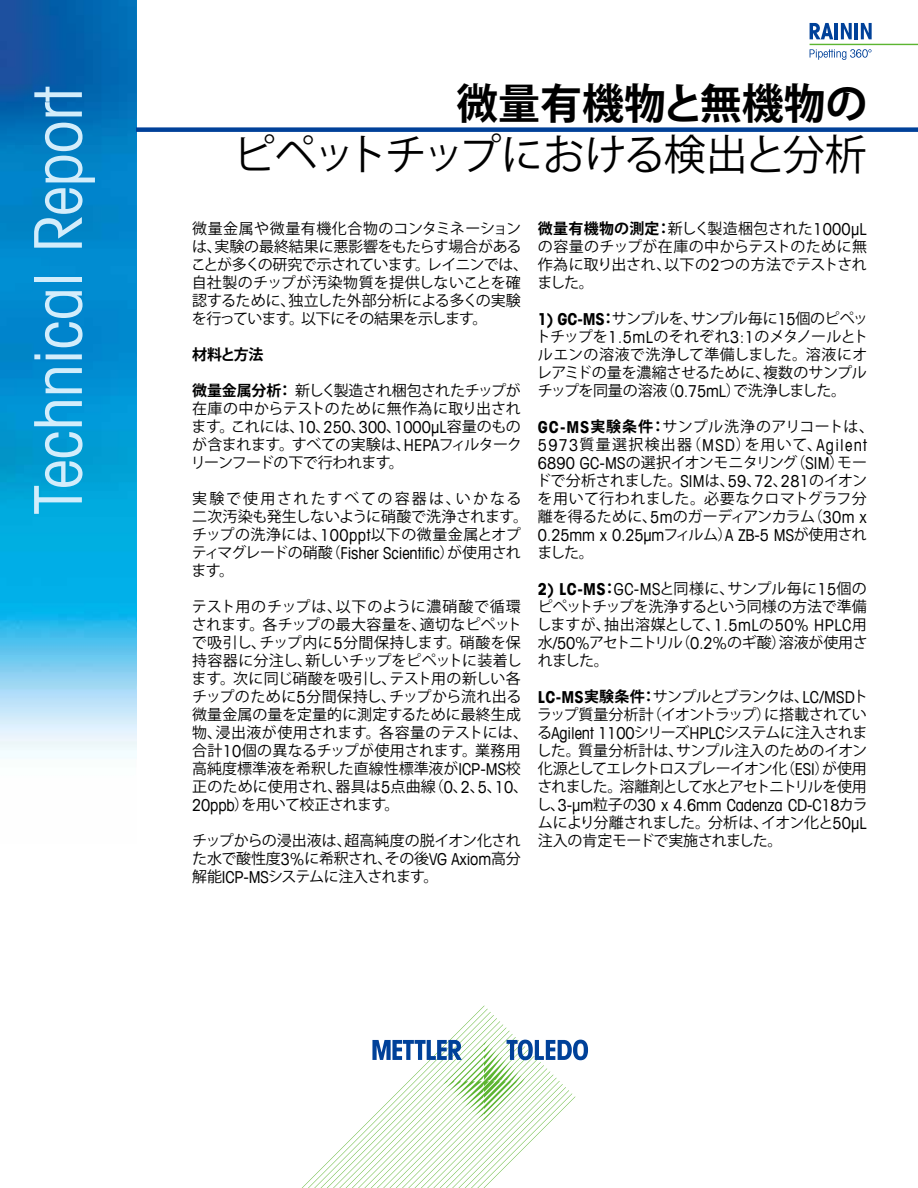
<style>
.page{position:relative;width:918px;height:1188px;background:#fff}
.page>*{position:absolute;margin:0;border:0;box-sizing:border-box;transform-origin:0 0}
.t1{font:condensed 66px "Avant Garde Com";color:#d3edfb}
.t2{font:42px "Koz Go Pro";letter-spacing:-.08em;color:#000}
.t3{font:700 42px "Koz Go Pro";color:#000}
.t4{font:condensed 16.5px "Avant Garde Com";letter-spacing:-.01em;color:#000}
.t5{font:condensed 16.5px "Avant Garde Com";letter-spacing:.075em;color:#000}
.t6{font:15px/18px "Koz Go Pro";letter-spacing:-.01em;color:#000;text-align:justify}
.t7{font:15px/18px "Koz Go Pro";letter-spacing:.01em;color:#000}
.t8{font:15px/18px "Koz Go Pro";letter-spacing:-.035em;color:#000}
.t9{font:15px "Koz Go Pro";letter-spacing:.02em;color:#000}
.t10{font:700 15px "Koz Go Pro";letter-spacing:-.06em;color:#000}
.s1{font-weight:700}
.s2{font-family:"Avant Garde Com";font-stretch:condensed;font-size:16.5px}
.s3{font-family:"Avant Garde Com";font-weight:700;font-stretch:condensed;font-size:16.5px}
.s4{font-family:"Koz Go Pro";font-stretch:normal;font-size:15px}
</style>
<div class="page">
<img style="left:0;top:0;width:136px;height:758px">
<hr style="left:810px;top:44px;width:108px;height:1px;background:#5cb531">
<svg style="left:810px;top:23px;width:23px;height:16px"></svg>
<hr style="left:835px;top:23px;width:3px;height:16px;background:#004199">
<svg style="left:841px;top:23px;width:11px;height:16px"></svg>
<hr style="left:855px;top:23px;width:3px;height:16px;background:#004199">
<svg style="left:861px;top:23px;width:11px;height:16px"></svg>
<svg style="left:810px;top:49px;width:62px;height:11px"></svg>
<svg style="left:302px;top:1006px;width:286px;height:182px"></svg>
<div style="left:136px;top:127px;width:782px;height:5px;background:#004199"></div>
<h1 class="t1" style="left:17px;top:514px;width:429px;rotate:-90deg">Technical Report</h1>
<h2 class="t3" style="left:456px;top:77px;width:413px">微量有機物と無機物の</h2>
<h2 class="t2" style="left:234px;top:128px;width:635px">ピペットチップにおける検出と分析</h2>
<p class="t6" style="left:537px;top:220px;width:331px"><span class="s1">微量有機物の測定：</span>新しく製造梱包された<span class="s2">1000µL</span>の容量のチップが在庫の中からテストのために無作為に取り出され、以下の<span class="s2">2</span>つの方法でテストされました。</p>
<p class="t6" style="left:536px;top:310px;width:334px"><span class="s3">1) GC-MS</span><span class="s1">：</span>サンプルを、サンプル毎に<span class="s2">15</span>個のピペットチップを<span class="s2">1.5mL</span>のそれぞれ<span class="s2">3:1</span>のメタノールとトルエンの溶液で洗浄して準備しました。溶液にオレアミドの量を濃縮させるために、複数のサンプルチップを同量の溶液（<span class="s2">0.75mL</span>）で洗浄しました。</p>
<p class="t9" style="left:538px;top:417px;width:338px"><span class="s3">GC-MS</span><span class="s1">実験条件：</span>サンプル洗浄のアリコートは、</p>
<p class="t5" style="left:538px;top:435px;width:331px">5973<span class="s4">質量選択検出器（</span>MSD<span class="s4">）を用いて、</span>Agilent</p>
<p class="t6" style="left:536px;top:454px;width:333px"><span class="s2">6890 GC-MS</span>の選択イオンモニタリング（<span class="s2">SIM</span>）モードで分析されました。<span class="s2">SIM</span>は、<span class="s2">59</span>、<span class="s2">72</span>、<span class="s2">281</span>のイオンを用いて行われました。必要なクロマトグラフ分離を得るために、<span class="s2">5m</span>のガーディアンカラム（<span class="s2">30m x</span></p>
<p class="t4" style="left:538px;top:525px;width:331px">0.25mm x 0.25µm<span class="s4">フィルム）</span>A ZB-5 MS<span class="s4">が使用され</span></p>
<p class="t6" style="left:537px;top:544px;width:58px">ました。</p>
<p class="t6" style="left:536px;top:580px;width:333px"><span class="s3">2) LC-MS</span><span class="s1">：</span><span class="s2">GC-MS</span>と同様に、サンプル毎に<span class="s2">15</span>個のピペットチップを洗浄するという同様の方法で準備しますが、抽出溶媒として、<span class="s2">1.5mL</span>の<span class="s2">50% HPLC</span>用水<span class="s2">/50%</span>アセトニトリル（<span class="s2">0.2%</span>のギ酸）溶液が使用されました。</p>
<p class="t6" style="left:536px;top:688px;width:333px"><span class="s3">LC-MS</span><span class="s1">実験条件：</span>サンプルとブランクは、<span class="s2">LC/MSD</span>トラップ質量分析計（イオントラップ）に搭載されている<span class="s2">Agilent 1100</span>シリーズ<span class="s2">HPLC</span>システムに注入されました。質量分析計は、サンプル注入のためのイオン化源としてエレクトロスプレーイオン化（<span class="s2">ESI</span>）が使用されました。溶離剤として水とアセトニトリルを使用</p>
<p class="t4" style="left:536px;top:795px;width:333px"><span class="s4">し、</span>3-µm<span class="s4">粒子の</span>30 x 4.6mm Cadenza CD-C18<span class="s4">カラ</span></p>
<p class="t8" style="left:538px;top:814px;width:331px">ムにより分離されました。分析は、イオン化と<span class="s2">50µL</span>注入の肯定モードで実施されました。</p>
<p class="t6" style="left:191px;top:220px;width:338px;text-align:left">微量金属や微量有機化合物のコンタミネーションは、実験の最終結果に悪影響をもたらす場合があることが多くの研究で示されています。レイニンでは、自社製のチップが汚染物質を提供しないことを確認するために、独立した外部分析による多くの実験を行っています。以下にその結果を示します。</p>
<p class="t10" style="left:192px;top:345px;width:73px">材料と方法</p>
<p class="t6" style="left:191px;top:382px;width:333px"><span class="s1">微量金属分析：</span>新しく製造され梱包されたチップが在庫の中からテストのために無作為に取り出されます。これには、<span class="s2">10</span>、<span class="s2">250</span>、<span class="s2">300</span>、<span class="s2">1000µL</span>容量のものが含まれます。すべての実験は、<span class="s2">HEPA</span>フィルタークリーンフードの下で行われます。</p>
<p class="t7" style="left:192px;top:490px;width:338px">実験で使用されたすべての容器は、いかなる二次汚染も発生しないように硝酸で洗浄されます。チップの洗浄には、<span class="s2">100ppt</span>以下の微量金属とオプティマグレードの硝酸（<span class="s2">Fisher Scientific</span>）が使用されます。</p>
<p class="t6" style="left:192px;top:598px;width:338px;text-align:left">テスト用のチップは、以下のように濃硝酸で循環されます。各チップの最大容量を、適切なピペットで吸引し、チップ内に<span class="s2">5</span>分間保持します。硝酸を保持容器に分注し、新しいチップをピペットに装着します。次に同じ硝酸を吸引し、テスト用の新しい各チップのために<span class="s2">5</span>分間保持し、チップから流れ出る微量金属の量を定量的に測定するために最終生成物、浸出液が使用されます。各容量のテストには、合計<span class="s2">10</span>個の異なるチップが使用されます。業務用高純度標準液を希釈した直線性標準液が<span class="s2">ICP-MS</span>校正のために使用され、器具は<span class="s2">5</span>点曲線（<span class="s2">0</span>、<span class="s2">2</span>、<span class="s2">5</span>、<span class="s2">10</span>、<br><span class="s2">20ppb</span>）を用いて校正されます。</p>
<p class="t6" style="left:192px;top:832px;width:330px">チップからの浸出液は、超高純度の脱イオン化された水で酸性度<span class="s2">3%</span>に希釈され、その後<span class="s2">VG Axiom</span>高分解能<span class="s2">ICP-MS</span>システムに注入されます。</p>
</div>
